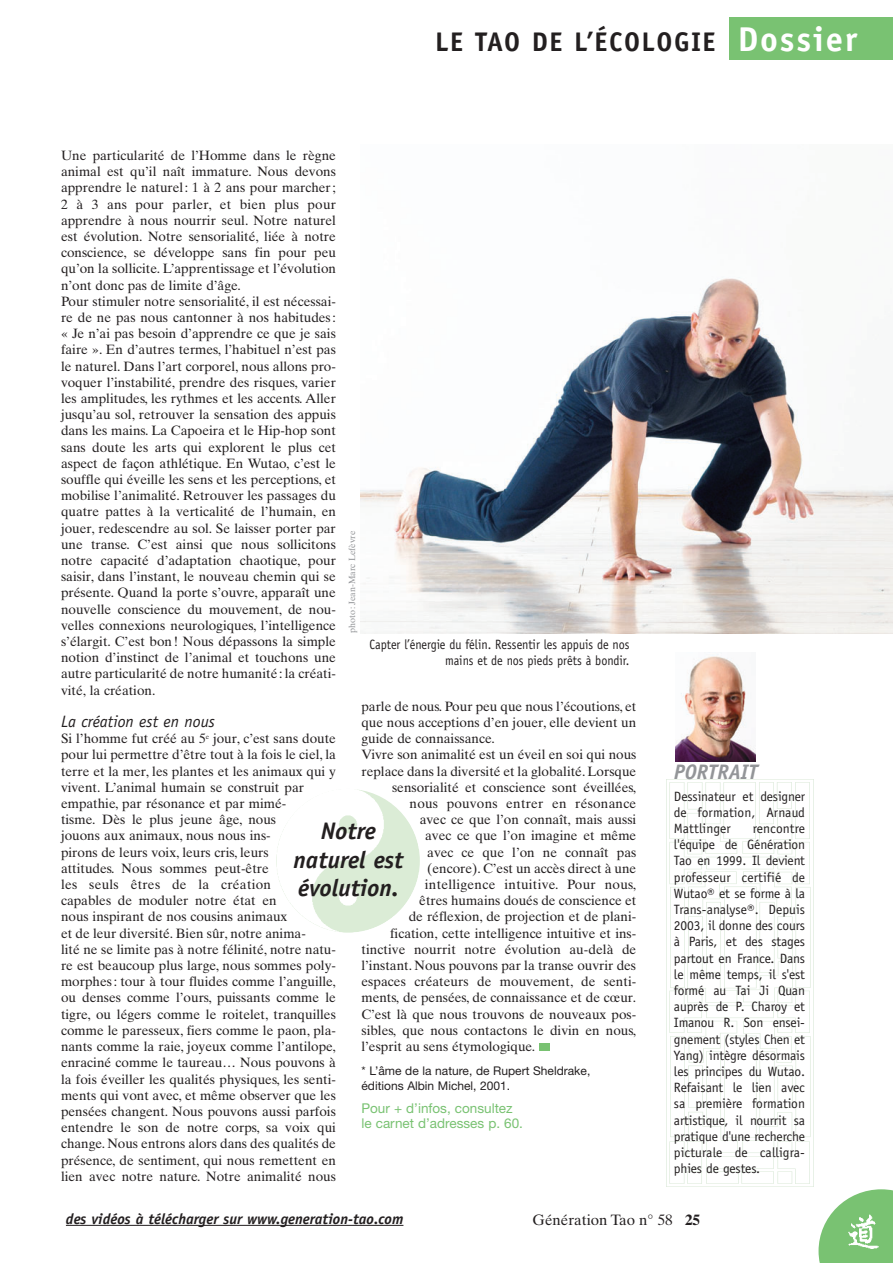
<style>
.page{position:relative;width:893px;height:1263px;background:#fff}
.page>*{position:absolute;margin:0;border:0;box-sizing:border-box;transform-origin:0 0}
.t1{font:700 27px "Officina Sans";letter-spacing:.055em;color:#231f20}
.t2{font:italic 700 24px/28.8px "Officina Sans";color:#231f20;text-align:center}
.t3{font:italic 700 21px "Officina Sans";color:#939598}
.t4{font:italic 16.5px "Officina Sans";color:#231f20}
.t5{font:italic 700 15px "Officina Sans";color:#231f20}
.t6{font:15px "Times Ten";color:#231f20}
.t7{font:13.5px/16.2px "Times Ten";color:#231f20}
.t8{font:13.5px/16.2px "Officina Sans";letter-spacing:-.01em;color:#231f20;text-align:justify}
.t9{font:13.5px/16.2px "Officina Sans";letter-spacing:-.01em;color:#231f20;text-align:right;scale:.9 1}
.t10{font:13.5px/15px "Helvetica Neue";color:#79c272}
.t11{font:13.5px "Times Ten";letter-spacing:.02em;color:#231f20}
.t12{font:12px/15px "Helvetica Neue";color:#231f20}
.t13{font:9px "Times Ten";color:#939598}
.s1{font-size:34.5px;color:#fff}
.s2{font-weight:700}
</style>
<div class="page">
<div style="left:540px;top:1044px;width:10px;height:7px;background:#79c272"></div>
<svg style="left:818px;top:1189px;width:75px;height:74px"></svg>
<img style="left:847px;top:1212px;width:33px;height:38px">
<div style="left:730px;top:17px;width:163px;height:43px;background:#79c272"></div>
<hr style="left:66px;top:1225px;width:337px;height:1px;background:#231f20">
<img style="left:666px;top:779px;width:148px;height:407px">
<img style="left:676px;top:654px;width:80px;height:108px">
<img style="left:276px;top:789px;width:144px;height:144px;border-radius:50%">
<img style="left:361px;top:278px;width:532px;height:355px">
<h1 class="t1" style="left:435px;top:32px;width:423px">LE TAO DE L’ÉCOLOGIE <span class="s1">Dossier</span></h1>
<p class="t7" style="left:61px;top:149px;width:276px">Une particularité de l’Homme dans le règne animal est qu’il naît immature. Nous devons apprendre le naturel : 1 à 2 ans pour marcher ; 2 à 3 ans pour parler, et bien plus pour apprendre à nous nourrir seul. Notre naturel est évolution. Notre sensorialité, liée à notre conscience, se développe sans fin pour peu qu’on la sollicite. L’apprentissage et l’évolution n’ont donc pas de limite d’âge.<br>Pour stimuler notre sensorialité, il est nécessai&shy;re de ne pas nous cantonner à nos habitudes : « Je n’ai pas besoin d’apprendre ce que je sais faire ». En d’autres termes, l’habituel n’est pas le naturel. Dans l’art corporel, nous allons pro&shy;voquer l’instabilité, prendre des risques, varier les amplitudes, les rythmes et les accents. Aller jusqu’au sol, retrouver la sensation des appuis dans les mains. La Capoeira et le Hip-hop sont sans doute les arts qui explorent le plus cet aspect de façon athlétique. En Wutao, c’est le souffle qui éveille les sens et les perceptions, et mobilise l’animalité. Retrouver les passages du quatre pattes à la verticalité de l’humain, en jouer, redescendre au sol. Se laisser porter par une transe. C’est ainsi que nous sollicitons notre capacité d’adaptation chaotique, pour saisir, dans l’instant, le nouveau chemin qui se présente. Quand la porte s’ouvre, apparaît une nouvelle conscience du mouvement, de nou&shy;velles connexions neurologiques, l’intelligence s’élargit. C’est bon ! Nous dépassons la simple notion d’instinct de l’animal et touchons une autre particularité de notre humanité : la créati&shy;vité, la création.</p>
<p class="t4" style="left:61px;top:715px;width:155px">La création est en nous</p>
<p class="t7" style="left:61px;top:732px;width:276px">Si l’homme fut créé au 5<sup>e</sup> jour, c’est sans doute pour lui permettre d’être tout à la fois le ciel, la terre et la mer, les plantes et les animaux qui y vivent. L’animal humain se construit par empathie, par résonance et par mimé-<br>tisme. Dès le plus jeune âge, nous<br>jouons aux animaux, nous nous ins-<br>pirons de leurs voix, leurs cris, leurs<br>attitudes. Nous sommes peut-être<br>les seuls êtres de la création<br>capables de moduler notre état en<br>nous inspirant de nos cousins animaux<br>et de leur diversité. Bien sûr, notre anima-<br>lité ne se limite pas à notre félinité, notre natu&shy;re est beaucoup plus large, nous sommes poly&shy;morphes : tour à tour fluides comme l’anguille, ou denses comme l’ours, puissants comme le tigre, ou légers comme le roitelet, tranquilles comme le paresseux, fiers comme le paon, pla&shy;nants comme la raie, joyeux comme l’antilope, enraciné comme le taureau… Nous pouvons à la fois éveiller les qualités physiques, les senti&shy;ments qui vont avec, et même observer que les pensées changent. Nous pouvons aussi parfois entendre le son de notre corps, sa voix qui change. Nous entrons alors dans des qualités de présence, de sentiment, qui nous remettent en lien avec notre nature. Notre animalité nous</p>
<p class="t13" style="left:349px;top:633px;width:104px;rotate:-90deg">photo : Jean-Marc Lefèvre</p>
<p class="t9" style="left:369px;top:637px;width:290px">Capter l’énergie du félin. Ressentir les appuis de nos mains et de nos pieds prêts à bondir.</p>
<p class="t7" style="left:361px;top:699px;width:276px">parle de nous. Pour peu que nous l’écoutions, et</p>
<p class="t7" style="left:361px;top:716px;width:276px">que nous acceptions d’en jouer, elle devient un</p>
<p class="t7" style="left:361px;top:732px;width:135px">guide de connaissance.</p>
<p class="t7" style="left:361px;top:748px;width:277px">Vivre son animalité est un éveil en soi qui nous</p>
<p class="t7" style="left:361px;top:764px;width:276px">replace dans la diversité et la globalité. Lorsque</p>
<p class="t7" style="left:392px;top:780px;width:246px">sensorialité et conscience sont éveillées,</p>
<p class="t7" style="left:410px;top:797px;width:228px">nous pouvons entrer en résonance</p>
<p class="t7" style="left:420px;top:813px;width:218px">avec ce que l’on connaît, mais aussi</p>
<p class="t7" style="left:425px;top:829px;width:213px">avec ce que l’on imagine et même</p>
<p class="t7" style="left:427px;top:845px;width:211px">avec ce que l’on ne connaît pas</p>
<p class="t7" style="left:427px;top:861px;width:211px">(encore). C’est un accès direct à une</p>
<p class="t11" style="left:425px;top:879px;width:213px">intelligence intuitive. Pour nous,</p>
<p class="t7" style="left:419px;top:894px;width:219px">êtres humains doués de conscience et</p>
<p class="t7" style="left:409px;top:910px;width:229px">de réflexion, de projection et de plani-</p>
<p class="t7" style="left:390px;top:926px;width:248px">fication, cette intelligence intuitive et ins-</p>
<p class="t7" style="left:361px;top:942px;width:276px">tinctive nourrit notre évolution au-delà de</p>
<p class="t7" style="left:361px;top:959px;width:276px">l’instant. Nous pouvons par la transe ouvrir des</p>
<p class="t7" style="left:361px;top:975px;width:276px">espaces créateurs de mouvement, de senti-</p>
<p class="t7" style="left:361px;top:991px;width:276px">ments, de pensées, de connaissance et de cœur.</p>
<p class="t7" style="left:361px;top:1007px;width:276px">C’est là que nous trouvons de nouveaux pos-</p>
<p class="t7" style="left:361px;top:1023px;width:276px">sibles, que nous contactons le divin en nous,</p>
<p class="t7" style="left:361px;top:1040px;width:175px">l’esprit au sens étymologique.</p>
<p class="t12" style="left:361px;top:1064px;width:230px">* L’âme de la nature, de Rupert Sheldrake, éditions Albin Michel, 2001.</p>
<p class="t10" style="left:361px;top:1102px;width:163px">Pour + d’infos, consultez le carnet d’adresses p. 60.</p>
<h2 class="t2" style="left:293px;top:818px;width:112px">Notre naturel est évolution.</h2>
<h3 class="t3" style="left:674px;top:764px;width:86px">PORTRAIT</h3>
<p class="t8" style="left:674px;top:789px;width:133px">Dessinateur et designer de formation, Arnaud Mattlinger</p>
<p class="t8" style="left:674px;top:821px;width:133px;text-indent:79px">rencontre l'équipe de Génération Tao en 1999. Il devient professeur certifié de Wutao® et se forme à la Trans-analyse®. Depuis 2003, il donne des cours à Paris, et des stages partout en France. Dans le même temps, il s'est formé au Tai Ji Quan auprès de P. Charoy et Imanou R. Son ensei&shy;gnement (styles Chen et Yang) intègre désormais les principes du Wutao.<br>Refaisant le lien avec sa première formation artistique, il nourrit sa pratique d'une recherche picturale de calligra&shy;phies de gestes.</p>
<p class="t5" style="left:66px;top:1213px;width:339px">des vidéos à télécharger sur www.generation-tao.com</p>
<p class="t6" style="left:532px;top:1214px;width:169px">Génération Tao n° 58 <span class="s2">25</span></p>
</div>
